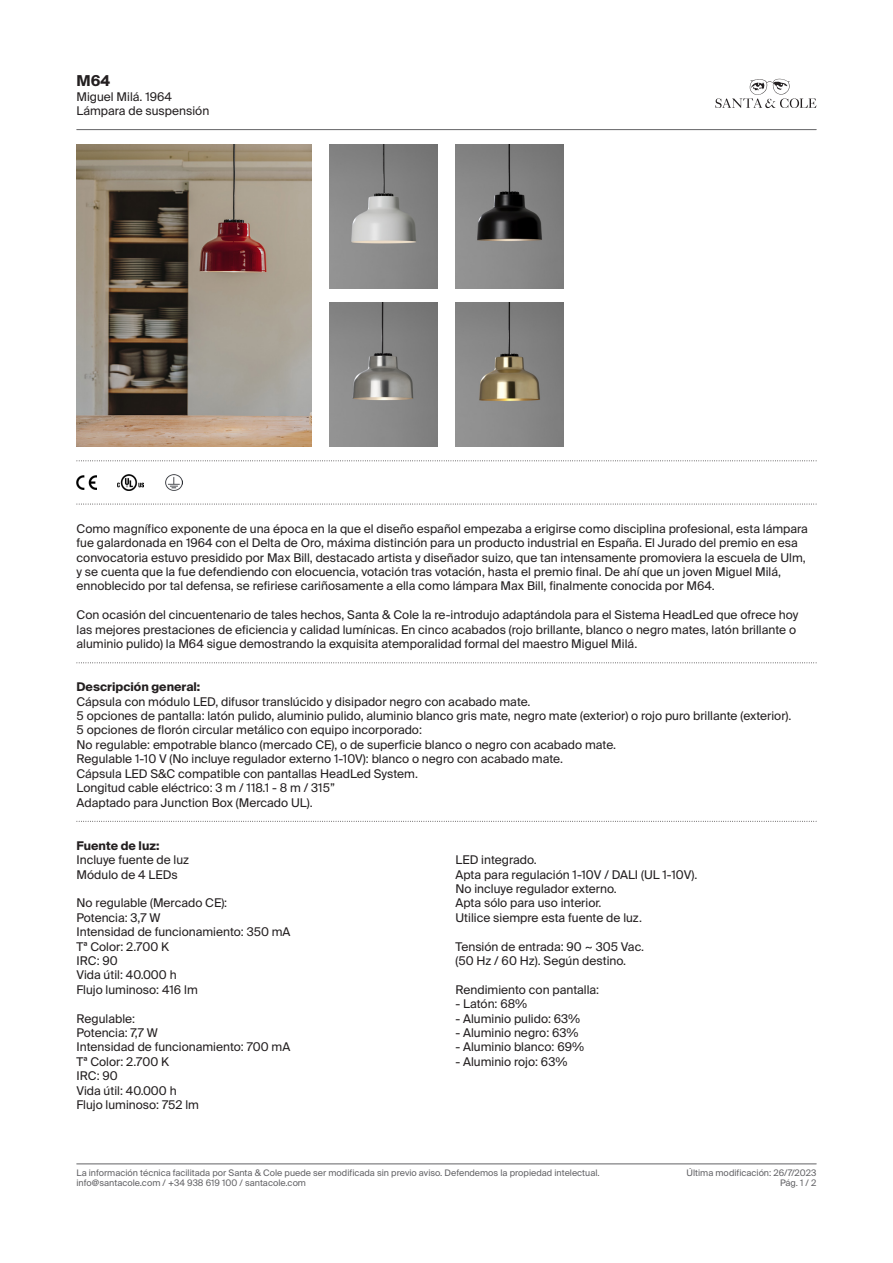
<style>
.page{position:relative;width:893px;height:1263px;background:#fff}
.page>*{position:absolute;margin:0;border:0;box-sizing:border-box;transform-origin:0 0}
.t1{font:700 15px "Suisse Intl";color:#231f20}
.t2{font:12px/14.4px "Suisse Intl";color:#231f20}
.t3{font:9px "Suisse Intl";color:#636366}
.s1{font-weight:700}
</style>
<div class="page">
<svg style="left:715px;top:79px;width:101px;height:29px"></svg>
<hr style="left:77px;top:129px;width:739px;height:1px;background:#636366">
<hr style="left:77px;top:1163px;width:739px;height:1px;background:#636366">
<img style="left:329px;top:144px;width:108px;height:144px">
<img style="left:455px;top:144px;width:109px;height:144px">
<img style="left:329px;top:302px;width:108px;height:144px">
<img style="left:455px;top:302px;width:109px;height:144px">
<svg style="left:77px;top:460px;width:740px;height:1px"></svg>
<svg style="left:77px;top:504px;width:740px;height:1px"></svg>
<svg style="left:77px;top:821px;width:740px;height:1px"></svg>
<svg style="left:77px;top:662px;width:740px;height:1px"></svg>
<img style="left:77px;top:475px;width:19px;height:14px">
<img style="left:117px;top:474px;width:27px;height:16px">
<img style="left:166px;top:474px;width:17px;height:17px">
<img style="left:77px;top:144px;width:234px;height:302px">
<p class="t1" style="left:77px;top:72px;width:35px">M64</p>
<p class="t2" style="left:77px;top:89px;width:134px">Miguel Milá. 1964<br>Lámpara de suspensión</p>
<p class="t2" style="left:77px;top:521px;width:733px">Como magnífico exponente de una época en la que el diseño español empezaba a erigirse como disciplina profesional, esta lámpara fue galardonada en 1964 con el Delta de Oro, máxima distinción para un producto industrial en España. El Jurado del premio en esa convocatoria estuvo presidido por Max Bill, destacado artista y diseñador suizo, que tan intensamente promoviera la escuela de Ulm, y se cuenta que la fue defendiendo con elocuencia, votación tras votación, hasta el premio final. De ahí que un joven Miguel Milá, ennoblecido por tal defensa, se refiriese cariñosamente a ella como lámpara Max Bill, finalmente conocida por M64.</p>
<p class="t2" style="left:77px;top:608px;width:723px">Con ocasión del cincuentenario de tales hechos, Santa &amp; Cole la re-introdujo adaptándola para el Sistema HeadLed que ofrece hoy las mejores prestaciones de eficiencia y calidad lumínicas. En cinco acabados (rojo brillante, blanco o negro mates, latón brillante o aluminio pulido) la M64 sigue demostrando la exquisita atemporalidad formal del maestro Miguel Milá.</p>
<p class="t2" style="left:77px;top:680px;width:455px"><span class="s1">Descripción general:<br></span>Cápsula con módulo LED, difusor translúcido y disipador negro con acabado mate.</p>
<p class="t2" style="left:77px;top:709px;width:716px">5 opciones de pantalla: latón pulido, aluminio pulido, aluminio blanco gris mate, negro mate (exterior) o rojo puro brillante (exterior).</p>
<p class="t2" style="left:77px;top:723px;width:347px">5 opciones de florón circular metálico con equipo incorporado:</p>
<p class="t2" style="left:77px;top:737px;width:541px">No regulable: empotrable blanco (mercado CE), o de superficie blanco o negro con acabado mate.</p>
<p class="t2" style="left:77px;top:752px;width:488px">Regulable 1-10 V (No incluye regulador externo 1-10V): blanco o negro con acabado mate.</p>
<p class="t2" style="left:77px;top:766px;width:343px">Cápsula LED S&amp;C compatible con pantallas HeadLed System.</p>
<p class="t2" style="left:77px;top:781px;width:260px">Longitud cable eléctrico: 3 m / 118.1 - 8 m / 315”</p>
<p class="t2" style="left:77px;top:795px;width:238px">Adaptado para Junction Box (Mercado UL).</p>
<p class="t2" style="left:77px;top:838px;width:114px"><span class="s1">Fuente de luz:<br></span>Incluye fuente de luz<br>Módulo de 4 LEDs</p>
<p class="t2" style="left:77px;top:896px;width:152px">No regulable (Mercado CE):</p>
<p class="t2" style="left:77px;top:910px;width:85px">Potencia: 3,7 W</p>
<p class="t2" style="left:77px;top:925px;width:215px">Intensidad de funcionamiento: 350 mA</p>
<p class="t2" style="left:77px;top:939px;width:94px">Tª Color: 2.700 K</p>
<p class="t2" style="left:77px;top:953px;width:43px">IRC: 90</p>
<p class="t2" style="left:77px;top:968px;width:102px">Vida útil: 40.000 h</p>
<p class="t2" style="left:77px;top:982px;width:123px">Flujo luminoso: 416 lm</p>
<p class="t2" style="left:77px;top:1011px;width:60px">Regulable:</p>
<p class="t2" style="left:77px;top:1025px;width:83px">Potencia: 7,7 W</p>
<p class="t2" style="left:77px;top:1040px;width:215px">Intensidad de funcionamiento: 700 mA</p>
<p class="t2" style="left:77px;top:1054px;width:94px">Tª Color: 2.700 K</p>
<p class="t2" style="left:77px;top:1069px;width:43px">IRC: 90</p>
<p class="t2" style="left:77px;top:1083px;width:102px">Vida útil: 40.000 h</p>
<p class="t2" style="left:77px;top:1097px;width:124px">Flujo luminoso: 752 lm</p>
<p class="t2" style="left:455px;top:853px;width:83px">LED integrado.</p>
<p class="t2" style="left:455px;top:867px;width:243px">Apta para regulación 1-10V / DALI (UL 1-10V).<br>No incluye regulador externo.</p>
<p class="t2" style="left:455px;top:896px;width:147px">Apta sólo para uso interior.</p>
<p class="t2" style="left:455px;top:910px;width:188px">Utilice siempre esta fuente de luz.</p>
<p class="t2" style="left:455px;top:939px;width:190px">Tensión de entrada: 90 ~ 305 Vac.</p>
<p class="t2" style="left:455px;top:953px;width:172px">(50 Hz / 60 Hz). Según destino.</p>
<p class="t2" style="left:455px;top:982px;width:145px">Rendimiento con pantalla:</p>
<p class="t2" style="left:455px;top:997px;width:73px">- Latón: 68%</p>
<p class="t2" style="left:455px;top:1011px;width:126px">- Aluminio pulido: 63%</p>
<p class="t2" style="left:455px;top:1025px;width:125px">- Aluminio negro: 63%</p>
<p class="t2" style="left:455px;top:1040px;width:130px">- Aluminio blanco: 69%</p>
<p class="t2" style="left:455px;top:1054px;width:113px">- Aluminio rojo: 63%</p>
<p class="t3" style="left:77px;top:1167px;width:525px">La información técnica facilitada por Santa &amp; Cole puede ser modificada sin previo aviso. Defendemos la propiedad intelectual.</p>
<p class="t3" style="left:686px;top:1167px;width:131px">Última modificación: 26/7/2023</p>
<p class="t3" style="left:77px;top:1178px;width:231px">info@santacole.com / +34 938 619 100 / santacole.com</p>
<p class="t3" style="left:780px;top:1178px;width:38px">Pág. 1 / 2</p>
</div>
